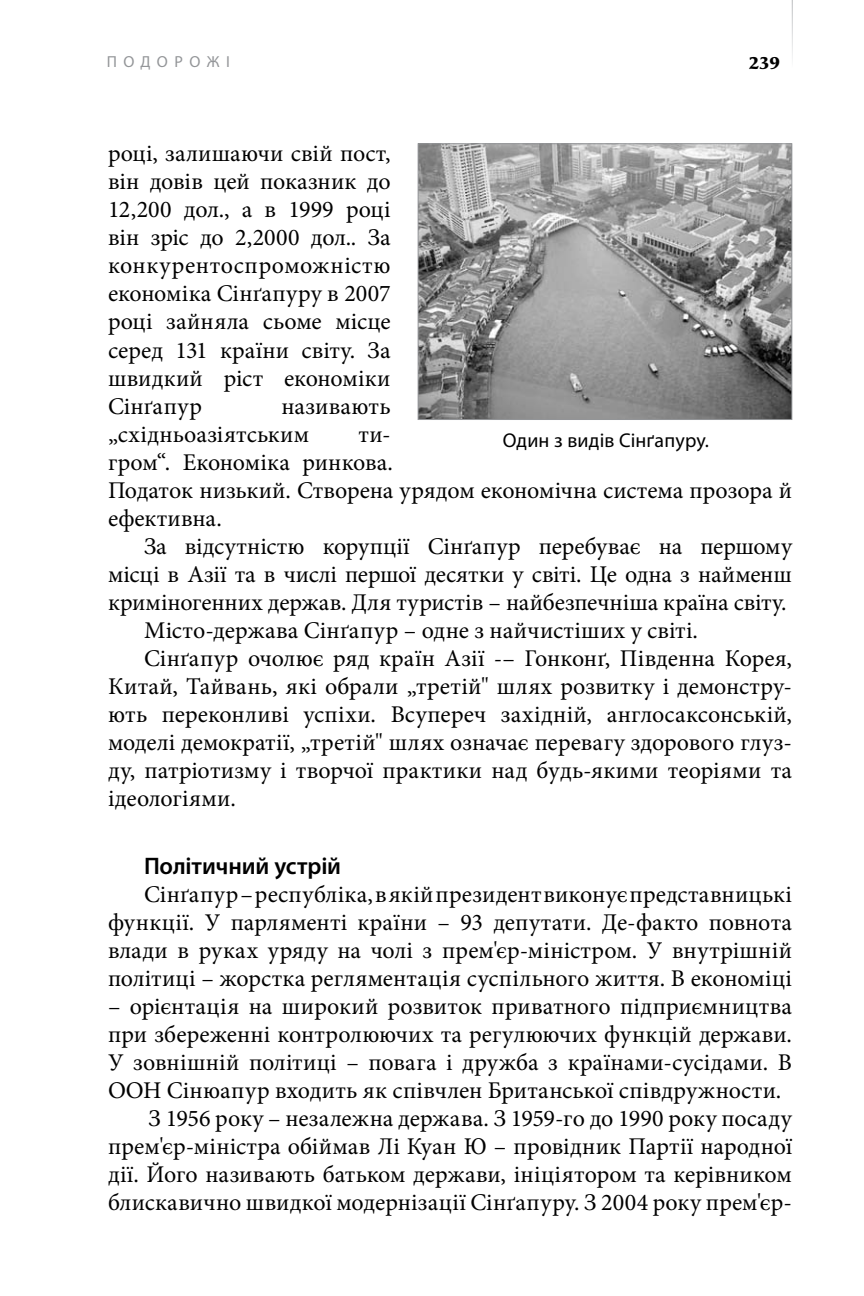
<style>
.page{position:relative;width:864px;height:1296px;background:#fff}
.page>*{position:absolute;margin:0;border:0;box-sizing:border-box;transform-origin:0 0}
.t1{font:24px/28px "Minion Pro";letter-spacing:.005em;color:#000;text-align:justify}
.t2{font:600 24px "Myriad Pro";letter-spacing:-.005em;color:#000}
.t3{font:20px "Myriad Pro";letter-spacing:.005em;color:#000}
.t4{font:700 18px "Sava Pro";color:#000}
.t5{font:16px "Myriad Pro";letter-spacing:.405em;color:#939598}
</style>
<div class="page">
<img style="left:420px;top:145px;width:370px;height:273px">
<div style="left:418px;top:143px;width:374px;height:277px;border:1px solid #939598"></div>
<p class="t5" style="left:107px;top:52px;width:125px">ПОДОРОЖІ</p>
<p class="t4" style="left:749px;top:51px;width:33px">239</p>
<p class="t1" style="left:108px;top:140px;width:284px">році, залишаючи свій пост, він довів цей показник до 12,200 дол., а в 1999 році він зріс до 2,2000 дол.. За конкурентоспроможністю економіка Сінґапуру в 2007 році зайняла сьоме місце серед 131 країни світу. За швидкий ріст економіки Сінґапур</p>
<p class="t1" style="left:108px;top:392px;width:284px;text-indent:174px">називають „східньоазіятським</p>
<p class="t1" style="left:108px;top:420px;width:686px;text-align:left;text-indent:251px">ти-<br>гром“. Економіка ринкова.<br>Податок низький. Створена урядом економічна система прозора й ефективна.</p>
<p class="t1" style="left:144px;top:532px;width:650px">За відсутністю корупції Сінґапур перебуває на першому</p>
<p class="t1" style="left:108px;top:560px;width:685px">місці в Азії та в числі першої десятки у світі. Це одна з найменш</p>
<p class="t1" style="left:108px;top:588px;width:680px">криміногенних держав. Для туристів – найбезпечніша країна світу.</p>
<p class="t1" style="left:144px;top:616px;width:556px">Місто-держава Сінґапур – одне з найчистіших у світі.</p>
<p class="t1" style="left:144px;top:644px;width:650px">Сінґапур очолює ряд країн Азії -– Гонконґ, Південна Корея,</p>
<p class="t1" style="left:108px;top:672px;width:685px">Китай, Тайвань, які обрали „третій" шлях розвитку і демонстру-</p>
<p class="t1" style="left:108px;top:700px;width:686px">ють переконливі успіхи. Всупереч західній, англосаксонській,</p>
<p class="t1" style="left:108px;top:728px;width:685px">моделі демократії, „третій" шлях означає перевагу здорового глуз-</p>
<p class="t1" style="left:108px;top:756px;width:686px">ду, патріотизму і творчої практики над будь-якими теоріями та</p>
<p class="t1" style="left:108px;top:784px;width:129px">ідеологіями.</p>
<p class="t3" style="left:503px;top:428px;width:208px">Один з видів Сінґапуру.</p>
<p class="t2" style="left:144px;top:850px;width:199px">Політичний устрій</p>
<p class="t1" style="left:108px;top:880px;width:686px;text-indent:36px">Сінґапур – республіка, в якій президент виконує представницькі функції. У парляменті країни – 93 депутати. Де-факто повнота влади в руках уряду на чолі з прем'єр-міністром. У внутрішній політиці – жорстка регляментація суспільного життя. В економіці</p>
<p class="t1" style="left:108px;top:992px;width:686px">– орієнтація на широкий розвиток приватного підприємництва</p>
<p class="t1" style="left:108px;top:1020px;width:686px">при збереженні контролюючих та регулюючих функцій держави.</p>
<p class="t1" style="left:108px;top:1048px;width:686px">У зовнішній політиці – повага і дружба з країнами-сусідами. В</p>
<p class="t1" style="left:108px;top:1076px;width:675px">ООН Сінюапур входить як співчлен Британської співдружности.</p>
<p class="t1" style="left:149px;top:1104px;width:645px">З 1956 року – незалежна держава. З 1959-го до 1990 року посаду</p>
<p class="t1" style="left:108px;top:1132px;width:686px">прем'єр-міністра обіймав Лі Куан Ю – провідник Партії народної</p>
<p class="t1" style="left:108px;top:1160px;width:686px">дії. Його називають батьком держави, ініціятором та керівником</p>
<p class="t1" style="left:108px;top:1188px;width:686px">блискавично швидкої модернізації Сінґапуру. З 2004 року прем'єр-</p>
</div>
